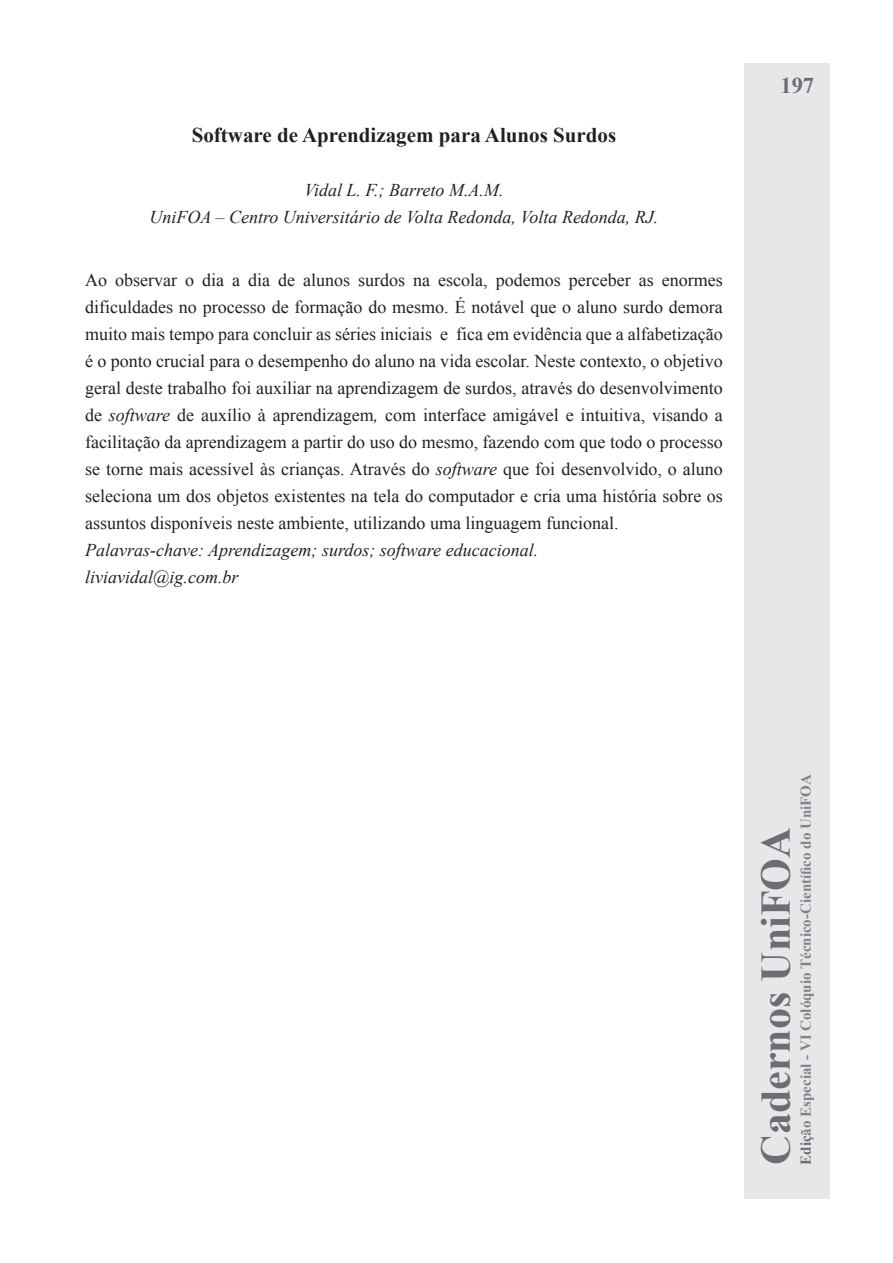
<style>
.page{position:relative;width:893px;height:1263px;background:#fff}
.page>*{position:absolute;margin:0;border:0;box-sizing:border-box;transform-origin:0 0}
.t1{font:700 42px "Times New Roman";color:#6c6d70}
.t2{font:700 22.5px "Times New Roman";color:#6c6d70}
.t3{font:700 21px "Times New Roman";color:#231f20}
.t4{font:18px/27px "Times New Roman";color:#231f20;text-align:justify}
.t5{font:italic 18px/27px "Times New Roman";color:#231f20;text-align:center}
.t6{font:700 15px "Times New Roman";color:#808285}
.s1{font-style:italic}
.s2{color:#6c6d70}
</style>
<div class="page">
<div style="left:744px;top:64px;width:85px;height:1135px;background:#e6e7e9"></div>
<p class="t3" style="left:192px;top:120px;width:426px">Software de Aprendizagem para Alunos Surdos</p>
<p class="t5" style="left:149px;top:176px;width:510px">Vidal L. F.; Barreto M.A.M.<br>UniFOA – Centro Universitário de Volta Redonda, Volta Redonda, RJ.</p>
<p class="t4" style="left:85px;top:266px;width:639px">Ao observar o dia a dia de alunos surdos na escola, podemos perceber as enormes dificuldades no processo de formação do mesmo. É notável que o aluno surdo demora muito mais tempo para concluir as séries iniciais e fica em evidência que a alfabetização é o ponto crucial para o desempenho do aluno na vida escolar. Neste contexto, o objetivo geral deste trabalho foi auxiliar na aprendizagem de surdos, através do desenvolvimento de <span class="s1">software</span> de auxílio à aprendizagem<span class="s1">,</span> com interface amigável e intuitiva, visando a facilitação da aprendizagem a partir do uso do mesmo, fazendo com que todo o processo se torne mais acessível às crianças. Através do <span class="s1">software</span> que foi desenvolvido, o aluno seleciona um dos objetos existentes na tela do computador e cria uma história sobre os assuntos disponíveis neste ambiente, utilizando uma linguagem funcional.</p>
<p class="t5" style="left:85px;top:536px;width:455px;text-align:left">Palavras-chave: Aprendizagem; surdos; software educacional. liviavidal@ig.com.br</p>
<p class="t2" style="left:780px;top:70px;width:35px">197</p>
<h1 class="t1" style="left:747px;top:1165px;width:339px;rotate:-90deg">Cadernos UniFOA</h1>
<p class="t6" style="left:795px;top:1165px;width:392px;rotate:-90deg"><span class="s2">Ediç</span>ão Especial - VI Colóquio Técnico-Científico do UniFOA</p>
</div>
